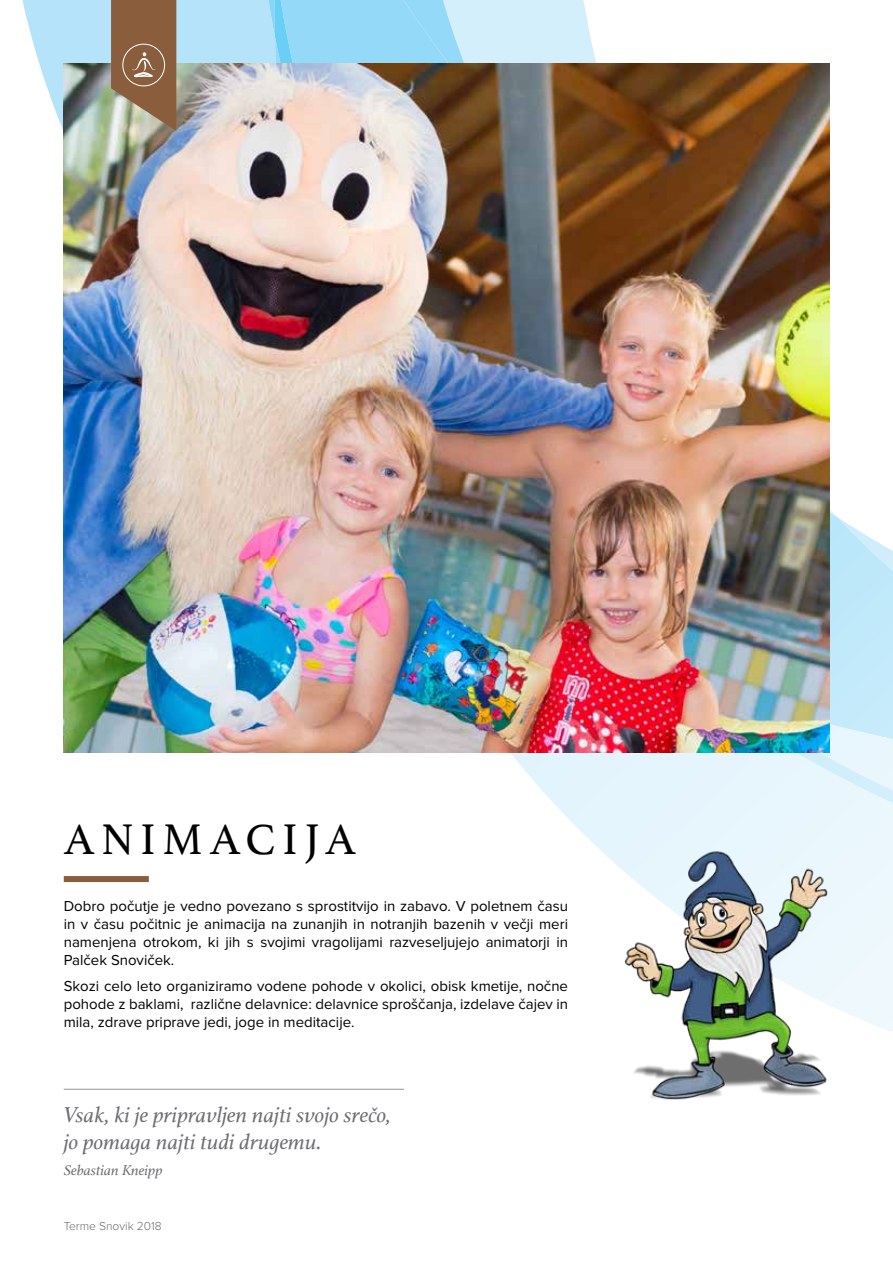
<style>
.page{position:relative;width:893px;height:1263px;background:#fff}
.page>*{position:absolute;margin:0;border:0;box-sizing:border-box;transform-origin:0 0}
.t1{font:45px "Athelas";letter-spacing:.15em;color:#000}
.t2{font:italic 22.5px/27px "Athelas";color:#6d6e71}
.t3{font:15px/18px "Proxima Nova";color:#000;text-align:justify}
.t4{font:italic 15px "Athelas";color:#6d6e71}
.t5{font:300 12px "Proxima Nova";color:#6d6e71}
</style>
<div class="page">
<svg style="left:511px;top:753px;width:382px;height:278px"></svg>
<svg style="left:22px;top:0;width:246px;height:512px"></svg>
<svg style="left:723px;top:63px;width:170px;height:615px"></svg>
<svg style="left:683px;top:678px;width:210px;height:229px;background:#e3f4fc"></svg>
<svg style="left:256px;top:0;width:19px;height:37px"></svg>
<svg style="left:275px;top:0;width:448px;height:64px"></svg>
<img style="left:64px;top:64px;width:765px;height:689px">
<div style="left:64px;top:876px;width:85px;height:6px;background:#8a5e3c"></div>
<svg style="left:111px;top:0;width:65px;height:131px;background:#967455"></svg>
<hr style="left:64px;top:1089px;width:340px;height:1px;background:#939598">
<img style="left:623px;top:848px;width:206px;height:252px">
<h1 class="t1" style="left:64px;top:804px;width:294px">ANIMACIJA</h1>
<p class="t3" style="left:64px;top:897px;width:506px">Dobro počutje je vedno povezano s sprostitvijo in zabavo. V poletnem času in v času počitnic je animacija na zunanjih in notranjih bazenih v večji meri namenjena otrokom, ki jih s svojimi vragolijami razveseljujejo animatorji in Palček Snoviček.</p>
<p class="t3" style="left:64px;top:977px;width:506px">Skozi celo leto organiziramo vodene pohode v okolici, obisk kmetije, nočne pohode z baklami, različne delavnice: delavnice sproščanja, izdelave čajev in mila, zdrave priprave jedi, joge in meditacije.</p>
<h2 class="t2" style="left:64px;top:1100px;width:329px">Vsak, ki je pripravljen najti svojo srečo, jo pomaga najti tudi drugemu.</h2>
<p class="t4" style="left:64px;top:1158px;width:100px">Sebastian Kneipp</p>
<p class="t5" style="left:64px;top:1219px;width:99px">Terme Snovik 2018</p>
</div>
